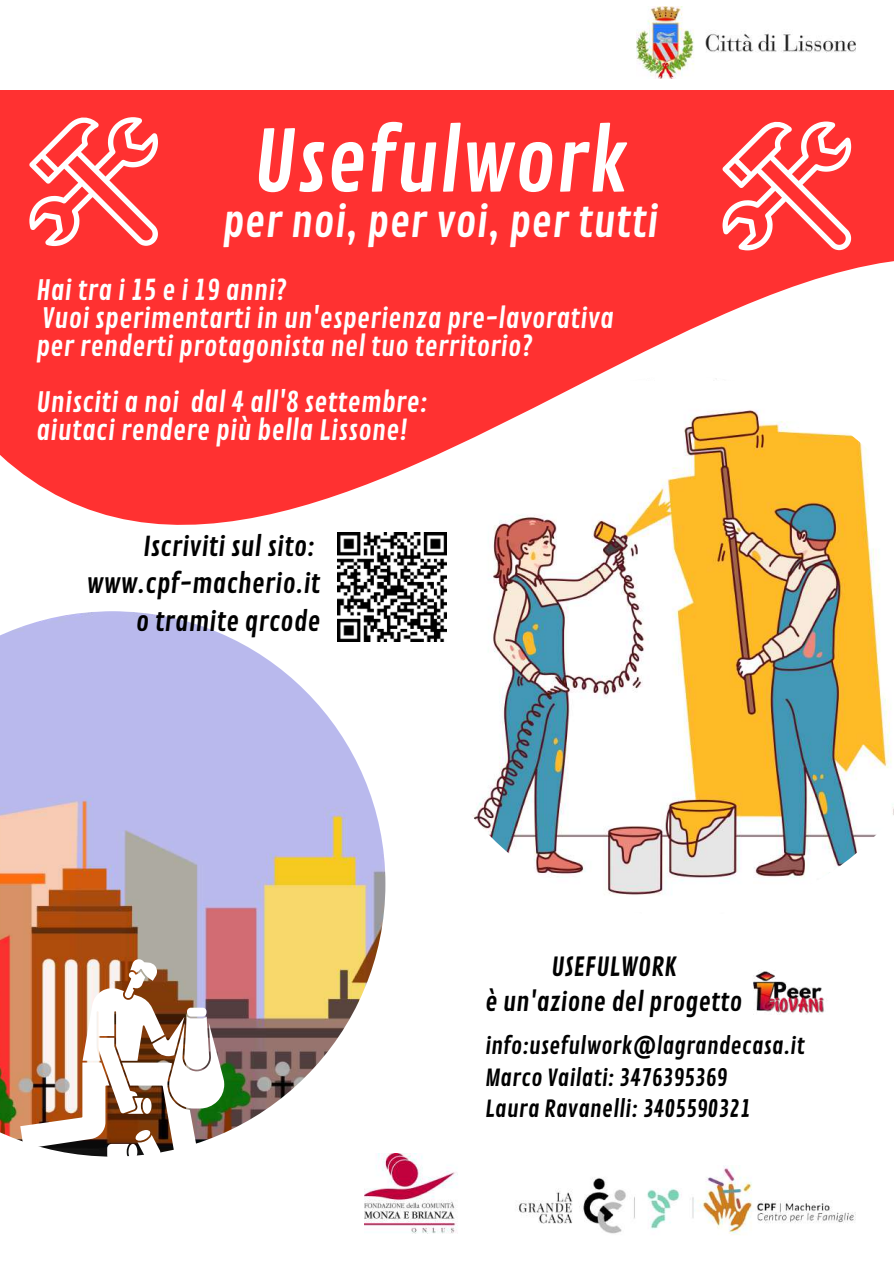
<style>
.page{position:relative;width:894px;height:1264px;background:#fff}
.page>*{position:absolute;margin:0;border:0;box-sizing:border-box;transform-origin:0 0}
.t1{font:83.4px "Contrail One";color:#fff}
.t2{font:42.9px "Contrail One";color:#fff}
.t3{font:27.45px/28px "Contrail One";color:#fff}
.t4{font:26.7px/37.2px "Contrail One";color:#000;text-align:right}
.t5{font:25.65px/35px "Contrail One";color:#000;text-align:center}
.t6{font:22.95px/31.5px "Contrail One";color:#000}
</style>
<div class="page">
<img style="left:0;top:611px;width:385px;height:530px">
<svg style="left:0;top:90px;width:893px;height:435px;background:#ff4545"></svg>
<img style="left:412px;top:376px;width:481px;height:519px">
<svg style="left:29px;top:109px;width:129px;height:137px"></svg>
<img style="left:516px;top:1165px;width:339px;height:70px">
<img style="left:364px;top:1153px;width:94px;height:80px">
<img style="left:753px;top:970px;width:71px;height:45px">
<svg style="left:722px;top:114px;width:128px;height:136px"></svg>
<img style="left:636px;top:6px;width:219px;height:73px">
<svg style="left:20px;top:959px;width:204px;height:198px"></svg>
<img style="left:337px;top:532px;width:109px;height:109px">
<h1 class="t1" style="left:252px;top:113px;width:377px">Usefulwork</h1>
<h2 class="t2" style="left:222px;top:196px;width:437px">per noi, per voi, per tutti</h2>
<p class="t3" style="left:36px;top:277px;width:579px">Hai tra i 15 e i 19 anni?<br>Vuoi sperimentarti in un'esperienza pre-lavorativa per renderti protagonista nel tuo territorio?</p>
<p class="t3" style="left:36px;top:389px;width:393px">Unisciti a noi dal 4 all'8 settembre: aiutaci rendere più bella Lissone!</p>
<p class="t4" style="left:86px;top:529px;width:235px">Iscriviti sul sito: www.cpf-macherio.it o tramite qrcode</p>
<p class="t5" style="left:485px;top:950px;width:259px">USEFULWORK<br>è un'azione del progetto</p>
<p class="t6" style="left:485px;top:1030px;width:321px">info:usefulwork@lagrandecasa.it<br>Marco Vailati: 3476395369<br>Laura Ravanelli: 3405590321</p>
</div>
